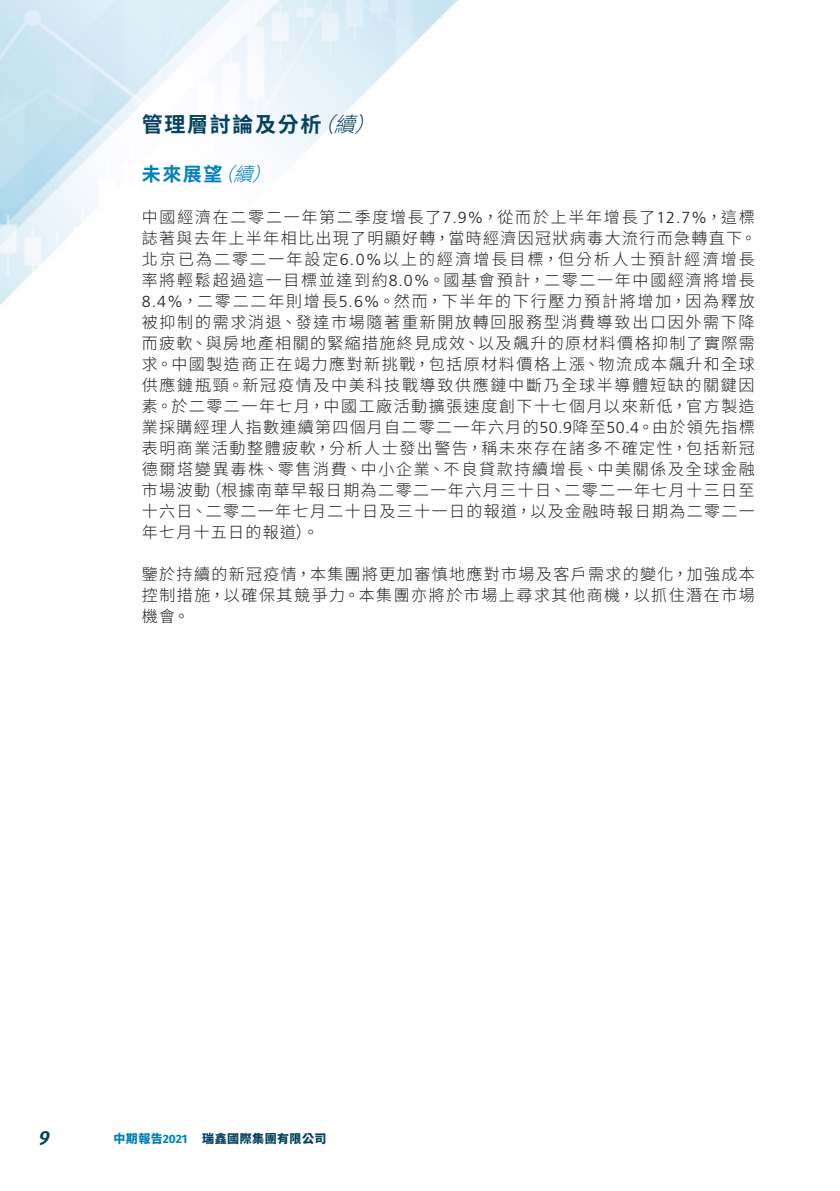
<style>
.page{position:relative;width:840px;height:1191px;background:#fff}
.page>*{position:absolute;margin:0;border:0;box-sizing:border-box;transform-origin:0 0}
.Heading_1{font:700 21px "Source Han Sans TC";letter-spacing:.08em;color:#05425f}
.Heading_1-2{font:italic 300 21px "Source Han Sans TC";color:#05425f}
.t1{font:italic 700 20px "Dax";color:#05425f}
.Heading_2{font:700 19px "Source Han Sans TC";color:#0081bb}
.Heading_2-2{font:italic 300 19px "Source Han Sans TC";color:#0081bb}
.Body_Text{font:300 16px/21px "Source Han Sans TC";letter-spacing:.095em;color:#231f20;text-align:right}
.t2{font:800 12px "Source Han Sans TC";letter-spacing:.04em;color:#05425f}
.t3{font:800 12px "Source Han Sans TC";color:#0081bb}
.s1{font-family:"Frutiger LT Std"}
.s2{font-family:"Fira Sans";font-weight:700}
</style>
<div class="page">
<img style="left:0;top:0;width:458px;height:305px">
<p class="Heading_1" style="left:142px;top:112px;width:181px">管理層討論及分析</p>
<p class="Heading_2-2" style="left:214px;top:163px;width:73px">（(</p>
<p class="Heading_1-2" style="left:312px;top:112px;width:80px">（(</p>
<p class="Heading_1-2" style="left:333px;top:112px;width:39px">續</p>
<p class="Heading_2" style="left:142px;top:163px;width:82px">未來展望</p>
<p class="Body_Text" style="left:142px;top:207px;width:616px">中國經濟在二零二一年第二季度增長了<span class="s1">7.9%</span>，從而於上半年增長了<span class="s1">12.7%</span>，這標誌著與去年上半年相比出現了明顯好轉，當時經濟因冠狀病毒大流行而急轉直下。北京已為二零二一年設定<span class="s1">6.0%</span>以上的經濟增長目標，但分析人士預計經濟增長率將輕鬆超過這一目標並達到約<span class="s1">8.0%</span>。國基會預計，二零二一年中國經濟將增長<span class="s1">8.4%</span>，二零二二年則增長<span class="s1">5.6%</span>。然而，下半年的下行壓力預計將增加，因為釋放被抑制的需求消退、發達市場隨著重新開放轉回服務型消費導致出口因外需下降而疲軟、與房地產相關的緊縮措施終見成效、以及飆升的原材料價格抑制了實際需求。中國製造商正在竭力應對新挑戰，包括原材料價格上漲、物流成本飆升和全球供應鏈瓶頸。新冠疫情及中美科技戰導致供應鏈中斷乃全球半導體短缺的關鍵因素。於二零二一年七月，中國工廠活動擴張速度創下十七個月以來新低，官方製造業採購經理人指數連續第四個月自二零二一年六月的<span class="s1">50.9</span>降至<span class="s1">50.4</span>。由於領先指標表明商業活動整體疲軟，分析人士發出警告，稱未來存在諸多不確定性，包括新冠德爾塔變異毒株、零售消費、中小企業、不良貸款持續增長、中美關係及全球金融（根據南華早報日期為二零二一年六月三十日、二零二一年七月十三日至</p>
<p class="Heading_2-2" style="left:233px;top:163px;width:35px">續</p>
<p class="Body_Text" style="left:142px;top:480px;width:614px;text-align:left">市場波動<br>十六日、二零二一年七月二十日及三十一日的報道，以及金融時報日期為二零二一年七月十五日的報道。(</p>
<p class="Body_Text" style="left:142px;top:564px;width:614px;text-align:justify">鑒於持續的新冠疫情，本集團將更加審慎地應對市場及客戶需求的變化，加強成本控制措施，以確保其競爭力。本集團亦將於市場上尋求其他商機，以抓住潛在市場機會。</p>
<p class="t1" style="left:39px;top:1126px;width:13px">9</p>
<p class="t3" style="left:113px;top:1131px;width:75px">中期報告<span class="s2">2021</span></p>
<p class="t2" style="left:202px;top:1131px;width:126px">瑞鑫國際集團有限公司</p>
</div>
